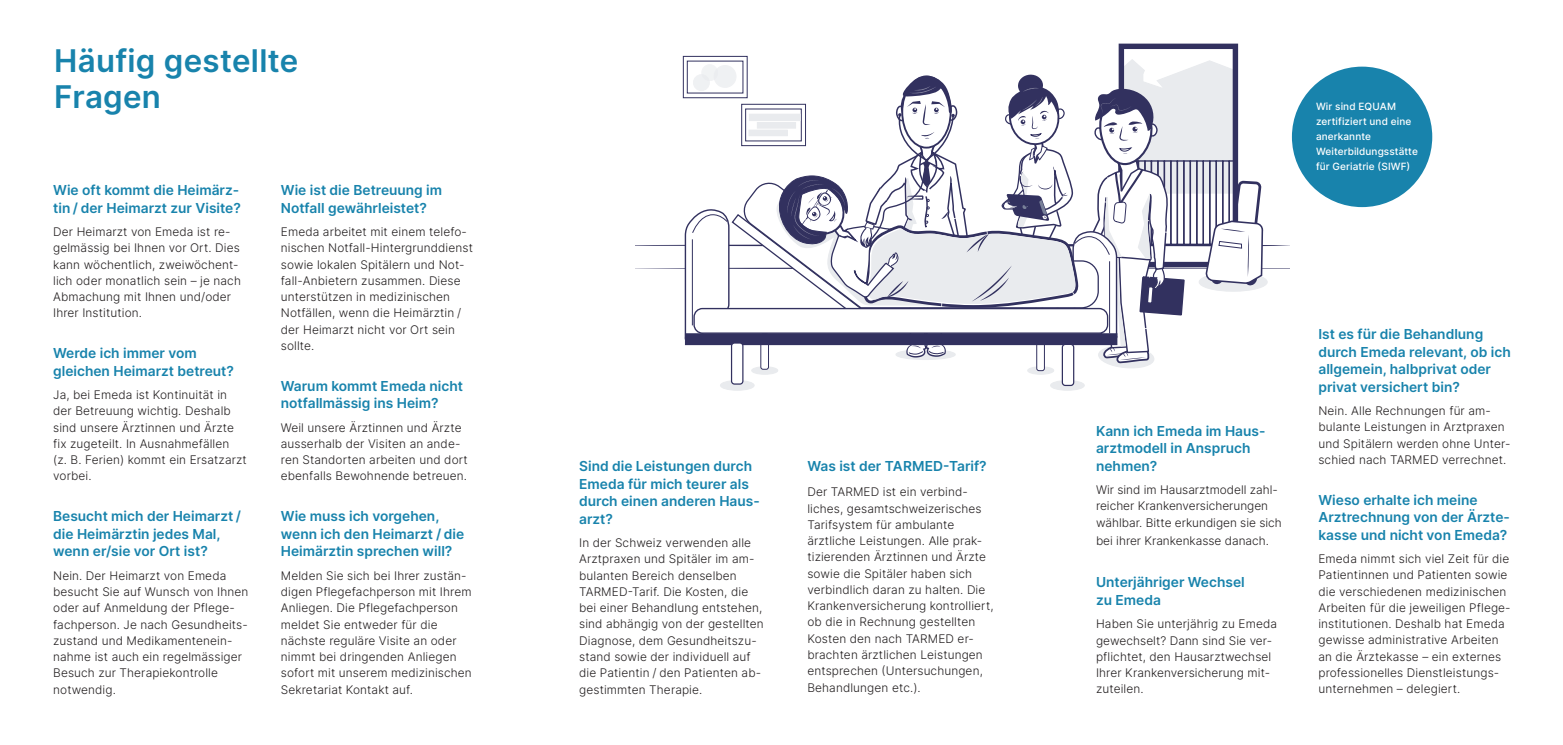
<style>
.page{position:relative;width:1563px;height:745px;background:#fff}
.page>*{position:absolute;margin:0;border:0;box-sizing:border-box;transform-origin:0 0}
.t1{font:600 31.25px/36.2px "Inter";letter-spacing:.01em;color:#1883ac}
.Titel{font:600 13.75px/17.5px "Inter";color:#1883ac}
.Text{font:600 13.75px/17.5px "Inter";color:#1883ac}
.Text-2{font:300 11.88px/16.2px "Inter";letter-spacing:.01em;color:#231f20}
.Titel-2{font:300 11.88px/16.2px "Inter";letter-spacing:.01em;color:#231f20}
.t2{font:500 10px/15px "Inter";letter-spacing:.01em;color:#fff}
</style>
<div class="page">
<svg style="left:635px;top:43px;width:654px;height:348px"></svg>
<div style="left:1292px;top:67px;width:140px;height:140px;background:#1883ac;border-radius:50%"></div>
<p class="t1" style="left:54px;top:42px;width:246px">Häufig gestellte<br>Fragen</p>
<p class="Titel" style="left:53px;top:181px;width:189px">Wie oft kommt die Heimärz&shy;tin / der Heimarzt zur Visite?</p>
<p class="Text-2" style="left:53px;top:223px;width:189px">Der Heimarzt von Emeda ist re&shy;gelmässig bei Ihnen vor Ort. Dies kann wöchentlich, zweiwöchent&shy;lich oder monatlich sein – je nach<br>Abmachung mit Ihnen und/oder<br>Ihrer Institution.</p>
<p class="Titel" style="left:53px;top:344px;width:182px">Werde ich immer vom gleichen Heimarzt betreut?</p>
<p class="Text-2" style="left:53px;top:386px;width:195px">Ja, bei Emeda ist Kontinuität in der Betreuung wichtig. Deshalb sind unsere Ärztinnen und Ärzte fix zugeteilt. In Ausnahmefällen<br>(z. B. Ferien) kommt ein Ersatzarzt vorbei.</p>
<p class="Titel" style="left:53px;top:507px;width:189px">Besucht mich der Heimarzt / die Heimärztin jedes Mal, wenn er/sie vor Ort ist?</p>
<p class="Titel-2" style="left:53px;top:566px;width:197px">Nein. Der Heimarzt von Emeda besucht Sie auf Wunsch von Ihnen oder auf Anmeldung der Pflege&shy;fachperson. Je nach Gesundheits&shy;zustand und Medikamentenein&shy;nahme ist auch ein regelmässiger<br>Besuch zur Therapiekontrolle notwendig.</p>
<p class="Titel" style="left:281px;top:181px;width:163px">Wie ist die Betreuung im<br>Notfall gewährleistet?</p>
<p class="Text-2" style="left:281px;top:223px;width:193px">Emeda arbeitet mit einem telefo&shy;nischen Notfall-Hintergrunddienst sowie lokalen Spitälern und Not&shy;fall-Anbietern zusammen. Diese unterstützen in medizinischen<br>Notfällen, wenn die Heimärztin / der Heimarzt nicht vor Ort sein sollte.</p>
<p class="Titel" style="left:281px;top:376px;width:184px">Warum kommt Emeda nicht notfallmässig ins Heim?</p>
<p class="Text-2" style="left:281px;top:418px;width:188px">Weil unsere Ärztinnen und Ärzte ausserhalb der Visiten an ande&shy;ren Standorten arbeiten und dort ebenfalls Bewohnende betreuen.</p>
<p class="Titel" style="left:281px;top:507px;width:185px">Wie muss ich vorgehen, wenn ich den Heimarzt / die<br>Heimärztin sprechen will?</p>
<p class="Titel-2" style="left:281px;top:566px;width:192px">Melden Sie sich bei Ihrer zustän&shy;digen Pflegefachperson mit Ihrem<br>Anliegen. Die Pflegefachperson meldet Sie entweder für die nächste reguläre Visite an oder nimmt bei dringenden Anliegen sofort mit unserem medizinischen<br>Sekretariat Kontakt auf.</p>
<p class="Text" style="left:579px;top:457px;width:182px">Sind die Leistungen durch<br>Emeda für mich teurer als durch einen anderen Haus&shy;arzt?</p>
<p class="Text-2" style="left:579px;top:534px;width:186px">In der Schweiz verwenden alle<br>Arztpraxen und Spitäler im am&shy;bulanten Bereich denselben<br>TARMED-Tarif. Die Kosten, die bei einer Behandlung entstehen, sind abhängig von der gestellten<br>Diagnose, dem Gesundheitszu&shy;stand sowie der individuell auf die Patientin / den Patienten ab&shy;gestimmten Therapie.</p>
<p class="Text" style="left:807px;top:457px;width:181px">Was ist der TARMED-Tarif?</p>
<p class="Text-2" style="left:807px;top:483px;width:188px">Der TARMED ist ein verbind&shy;liches, gesamtschweizerisches<br>Tarifsystem für ambulante ärztliche Leistungen. Alle prak&shy;tizierenden Ärztinnen und Ärzte sowie die Spitäler haben sich verbindlich daran zu halten. Die<br>Krankenversicherung kontrolliert, ob die in Rechnung gestellten<br>Kosten den nach TARMED er&shy;brachten ärztlichen Leistungen entsprechen (Untersuchungen,<br>Behandlungen etc.).</p>
<p class="t2" style="left:1316px;top:99px;width:103px">Wir sind EQUAM zertifiziert und eine anerkannte<br>Weiterbildungsstätte für Geriatrie (SIWF)</p>
<p class="Titel" style="left:1096px;top:421px;width:171px">Kann ich Emeda im Haus&shy;arztmodell in Anspruch nehmen?</p>
<p class="Text-2" style="left:1096px;top:481px;width:187px">Wir sind im Hausarztmodell zahl&shy;reicher Krankenversicherungen wählbar. Bitte erkundigen sie sich</p>
<p class="Text-2" style="left:1096px;top:531px;width:174px">bei ihrer Krankenkasse danach.</p>
<p class="Text" style="left:1096px;top:573px;width:150px">Unterjähriger Wechsel zu Emeda</p>
<p class="Text-2" style="left:1096px;top:615px;width:182px">Haben Sie unterjährig zu Emeda gewechselt? Dann sind Sie ver&shy;pflichtet, den Hausarztwechsel<br>Ihrer Krankenversicherung mit&shy;zuteilen.</p>
<p class="Text" style="left:1318px;top:325px;width:194px">Ist es für die Behandlung durch Emeda relevant, ob ich allgemein, halbprivat oder privat versichert bin?</p>
<p class="Text-2" style="left:1318px;top:402px;width:193px">Nein. Alle Rechnungen für am&shy;bulante Leistungen in Arztpraxen und Spitälern werden ohne Unter&shy;schied nach TARMED verrechnet.</p>
<p class="Text" style="left:1318px;top:490px;width:193px">Wieso erhalte ich meine<br>Arztrechnung von der Ärzte&shy;kasse und nicht von Emeda?</p>
<p class="Text-2" style="left:1318px;top:550px;width:194px">Emeda nimmt sich viel Zeit für die Patientinnen und Patienten sowie die verschiedenen medizinischen Arbeiten für die jeweiligen Pflege&shy;institutionen. Deshalb hat Emeda gewisse administrative Arbeiten an die Ärztekasse – ein externes professionelles Dienstleistungs&shy;unternehmen – delegiert.</p>
</div>
